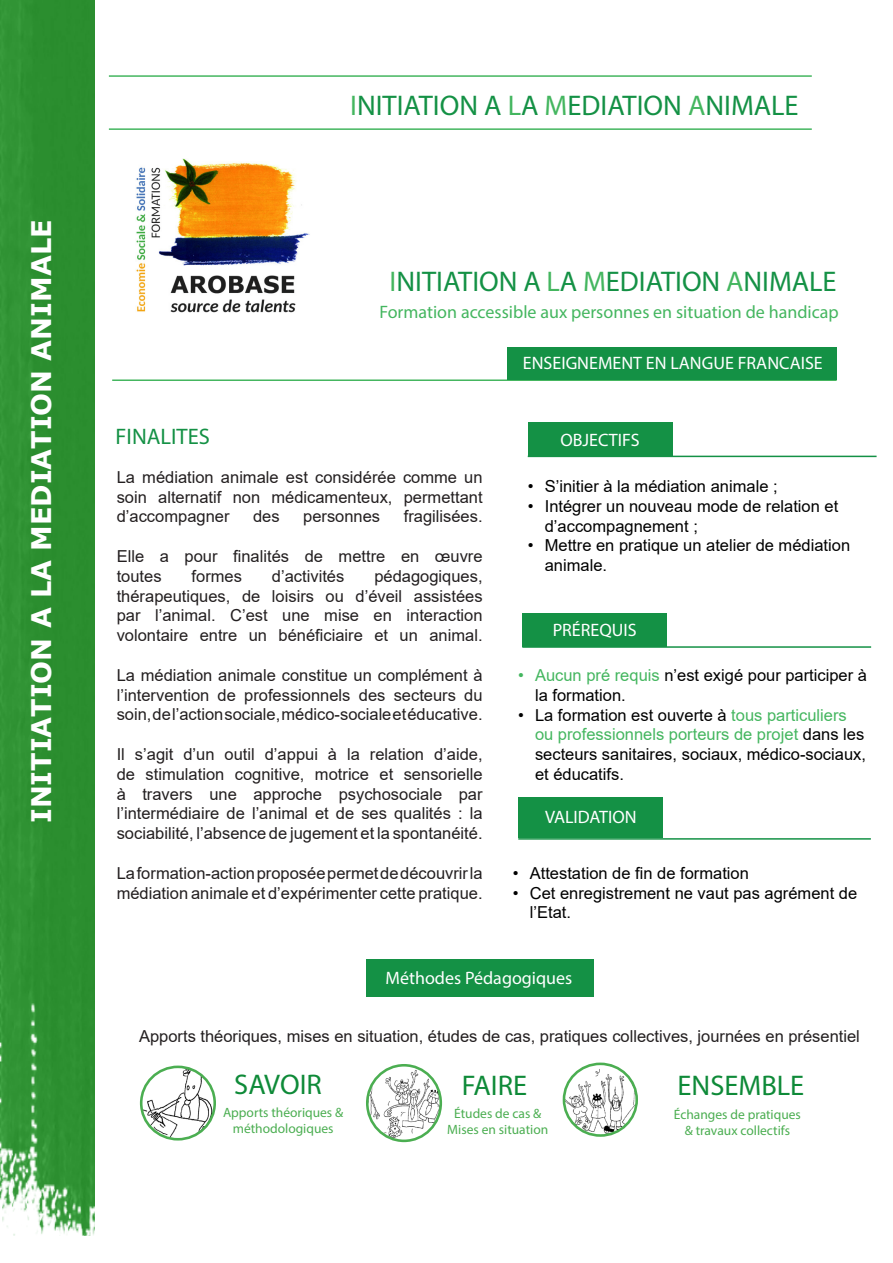
<style>
.page{position:relative;width:893px;height:1263px;background:#fff}
.page>*{position:absolute;margin:0;border:0;box-sizing:border-box;transform-origin:0 0}
.t1{font:28.5px "Myriad Pro";color:#149145}
.t2{font:28.5px "Myriad Pro";color:#0e8a38}
.t3{font:700 27px "Verdana";color:#fff}
.t4{font:22.5px "Myriad Pro";color:#149145}
.t5{font:18px "Myriad Pro";color:#fff}
.t6{font:18px "Myriad Pro";color:#44b65f}
.t7{font:16.5px/19.8px "Arial";color:#231f20;text-align:justify}
.t8{font:16.5px/19.8px "Arial";color:#000001}
.t9{font:13.5px/16.2px "Myriad Pro";color:#4bae51;text-align:center}
.s1{color:#44b65f}
</style>
<div class="page">
<img style="left:0;top:0;width:94px;height:1236px">
<hr style="left:112px;top:379px;width:725px;height:2px;background:#44b65f">
<hr style="left:109px;top:75px;width:703px;height:2px;background:#44b65f">
<hr style="left:109px;top:128px;width:703px;height:2px;background:#44b65f">
<hr style="left:522px;top:646px;width:349px;height:2px;background:#149145">
<hr style="left:518px;top:838px;width:353px;height:2px;background:#149145">
<img style="left:136px;top:158px;width:174px;height:155px">
<div style="left:522px;top:613px;width:145px;height:34px;background:#149145"></div>
<div style="left:519px;top:797px;width:144px;height:41px;background:#149145"></div>
<div style="left:507px;top:347px;width:330px;height:32px;background:#149145"></div>
<div style="left:366px;top:959px;width:228px;height:37px;background:#149145"></div>
<img style="left:141px;top:1069px;width:74px;height:70px">
<div style="left:140px;top:1065px;width:76px;height:75px;border:3px solid #4bae51;border-radius:50%"></div>
<img style="left:367px;top:1065px;width:74px;height:76px">
<div style="left:366px;top:1064px;width:76px;height:78px;border:3px solid #4bae51;border-radius:50%"></div>
<img style="left:564px;top:1066px;width:73px;height:69px">
<div style="left:563px;top:1062px;width:75px;height:75px;border:3px solid #4bae51;border-radius:50%"></div>
<hr style="left:528px;top:456px;width:349px;height:1px;background:#149145">
<div style="left:528px;top:423px;width:144px;height:33px;background:#149145"></div>
<p class="t3" style="left:22px;top:823px;width:605px;rotate:-90deg">INITIATION A LA MEDIATION ANIMALE</p>
<p class="t1" style="left:350px;top:88px;width:450px"><span class="s1">I</span>NITIATION A <span class="s1">L</span>A <span class="s1">M</span>EDIATION <span class="s1">A</span>NIMALE</p>
<p class="t1" style="left:390px;top:264px;width:448px"><span class="s1">I</span>NITIATION A <span class="s1">L</span>A <span class="s1">M</span>EDIATION <span class="s1">A</span>NIMALE</p>
<p class="t6" style="left:379px;top:301px;width:461px">Formation accessible aux personnes en situation de handicap</p>
<p class="t4" style="left:116px;top:422px;width:96px">FINALITES</p>
<p class="t7" style="left:117px;top:467px;width:367px">La médiation animale est considérée comme un soin alternatif non médicamenteux, permettant d’accompagner</p>
<p class="t7" style="left:253px;top:507px;width:28px">des</p>
<p class="t7" style="left:303px;top:507px;width:79px">personnes</p>
<p class="t7" style="left:404px;top:507px;width:80px">fragilisées.</p>
<p class="t7" style="left:117px;top:546px;width:367px">Elle a pour finalités de mettre en œuvre toutes</p>
<p class="t7" style="left:192px;top:566px;width:52px">formes</p>
<p class="t7" style="left:272px;top:566px;width:74px">d’activités</p>
<p class="t7" style="left:117px;top:566px;width:367px;text-indent:258px">pédagogiques, thérapeutiques, de loisirs ou d’éveil assistées par l’animal. C’est une mise en interaction volontaire entre un bénéficiaire et un animal.</p>
<p class="t7" style="left:117px;top:665px;width:367px">La médiation animale constitue un complément à l’intervention de professionnels des secteurs du soin, de l’action sociale, médico-sociale et éducative.</p>
<p class="t7" style="left:117px;top:744px;width:367px">Il s’agit d’un outil d’appui à la relation d’aide, de stimulation cognitive, motrice et sensorielle à travers une approche psychosociale par l’intermédiaire de l’animal et de ses qualités : la sociabilité, l’absence de jugement et la spontanéité.</p>
<p class="t7" style="left:117px;top:863px;width:367px">La formation-action proposée permet de découvrir la médiation animale et d’expérimenter cette pratique.</p>
<p class="t5" style="left:523px;top:352px;width:301px">ENSEIGNEMENT EN LANGUE FRANCAISE</p>
<p class="t5" style="left:560px;top:428px;width:81px">OBJECTIFS</p>
<p class="t8" style="left:528px;top:476px;width:251px">• S’initier à la médiation animale ;</p>
<p class="t8" style="left:545px;top:496px;width:295px;text-indent:-17px">• Intégrer un nouveau mode de relation et d’accompagnement ;</p>
<p class="t8" style="left:545px;top:536px;width:307px;text-indent:-17px">• Mettre en pratique un atelier de médiation animale.</p>
<p class="t5" style="left:553px;top:619px;width:85px">PRÉREQUIS</p>
<p class="t8" style="left:535px;top:665px;width:333px;text-indent:-17px"><span class="s1">• Aucun pré requis</span> n’est exigé pour participer à la formation.</p>
<p class="t8" style="left:535px;top:705px;width:333px;text-indent:-17px">• La formation est ouverte à <span class="s1">tous particuliers ou professionnels porteurs de projet</span> dans les secteurs sanitaires, sociaux, médico-sociaux, et éducatifs.</p>
<p class="t5" style="left:545px;top:806px;width:93px">VALIDATION</p>
<p class="t8" style="left:513px;top:863px;width:238px">• Attestation de fin de formation</p>
<p class="t8" style="left:530px;top:883px;width:329px;text-indent:-17px">• Cet enregistrement ne vaut pas agrément de l’Etat.</p>
<p class="t5" style="left:385px;top:966px;width:188px">Méthodes Pédagogiques</p>
<p class="t7" style="left:139px;top:1026px;width:722px">Apports théoriques, mises en situation, études de cas, pratiques collectives, journées en présentiel</p>
<p class="t2" style="left:234px;top:1067px;width:89px">SAVOIR</p>
<p class="t2" style="left:462px;top:1068px;width:67px">FAIRE</p>
<p class="t2" style="left:678px;top:1068px;width:128px">ENSEMBLE</p>
<p class="t9" style="left:223px;top:1104px;width:122px">Apports théoriques &amp;</p>
<p class="t9" style="left:233px;top:1120px;width:102px">méthodologiques</p>
<p class="t9" style="left:454px;top:1105px;width:89px">Études de cas &amp;</p>
<p class="t9" style="left:447px;top:1121px;width:103px">Mises en situation</p>
<p class="t9" style="left:674px;top:1106px;width:129px">Échanges de pratiques &amp; travaux collectifs</p>
</div>
